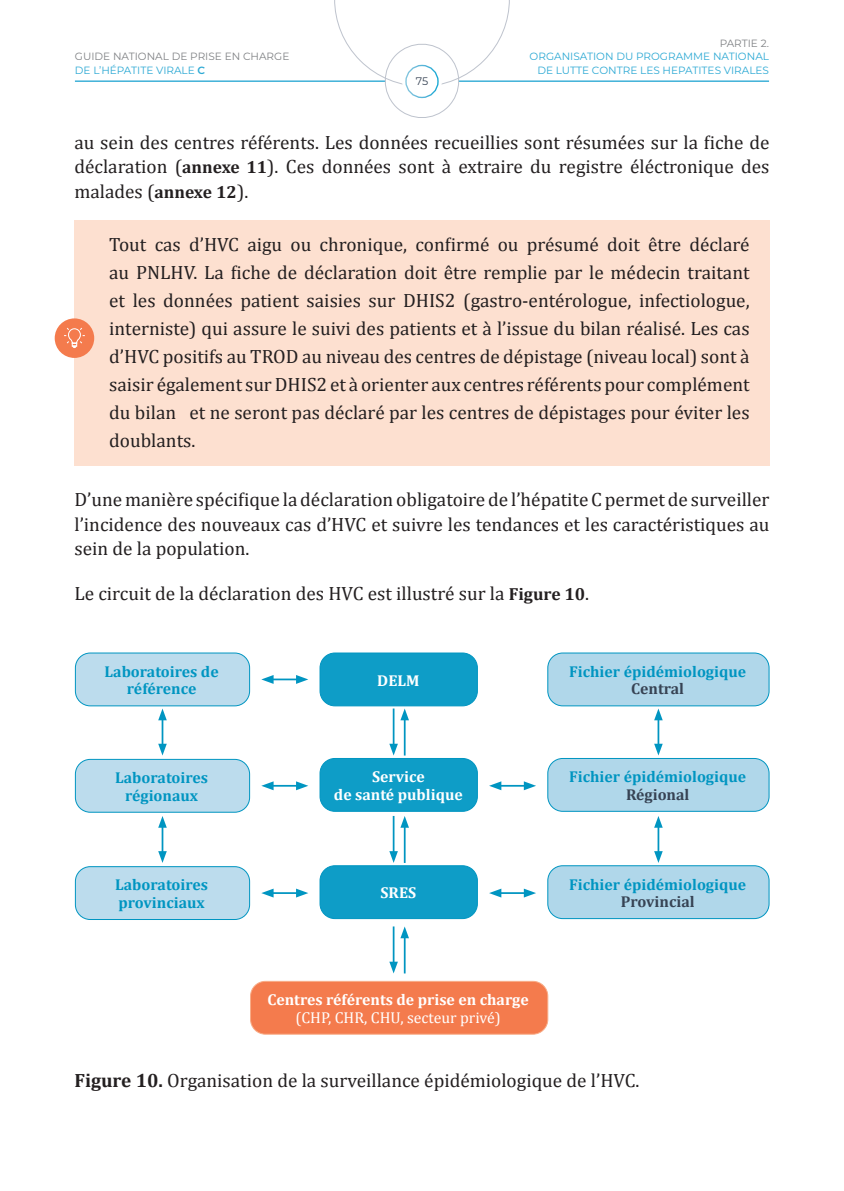
<style>
.page{position:relative;width:844px;height:1191px;background:#fff}
.page>*{position:absolute;margin:0;border:0;box-sizing:border-box;transform-origin:0 0}
.t1{font:19.25px/28px "Cambria";color:#231f20;text-align:justify}
.t2{font:700 15.75px "Cambria";color:#0095c1}
.t3{font:700 15.75px "Cambria";color:#fff}
.t4{font:15.75px "Cambria";color:#fff}
.t5{font:700 15.75px "Cambria";color:#374354}
.t6{font:10.85px "Montserrat";color:#374354}
.t7{font:10.5px/13.5px "Montserrat";color:#2ca9d4;text-align:right}
.t8{font:10.5px/13.5px "Montserrat";color:#808285}
.s1{color:#2ca9d4}
.s2{font-weight:600;color:#2ca9d4}
.s3{font-weight:700;font-size:17.5px}
.s4{font-weight:700}
</style>
<div class="page">
<hr style="left:75px;top:80px;width:693px;height:2px;background:#2ca9d4">
<svg style="left:325px;top:0;width:193px;height:118px"></svg>
<svg style="left:402px;top:61px;width:40px;height:40px"></svg>
<div style="left:406px;top:65px;width:32px;height:32px;background:#fff;border-radius:50%"></div>
<div style="left:405px;top:65px;width:33px;height:33px;border:1px solid #fff;border-radius:50%"></div>
<div style="left:74px;top:221px;width:695px;height:245px;background:#fde0d0"></div>
<div style="left:55px;top:318px;width:39px;height:40px;background:#f47b4d;border-radius:50%"></div>
<svg style="left:64px;top:327px;width:21px;height:21px"></svg>
<div style="left:320px;top:653px;width:157px;height:53px;background:#0e9dc7;border-radius:15px"></div>
<div style="left:319px;top:652px;width:158px;height:54px;border:1px solid #0095c1;border-radius:15px"></div>
<div style="left:547px;top:653px;width:221px;height:53px;background:#b0d7ea;border-radius:15px"></div>
<div style="left:547px;top:652px;width:222px;height:54px;border:1px solid #0095c1;border-radius:15px"></div>
<div style="left:75px;top:653px;width:174px;height:53px;background:#bcdced;border-radius:15px"></div>
<div style="left:75px;top:652px;width:175px;height:54px;border:1px solid #0095c1;border-radius:15px"></div>
<div style="left:75px;top:759px;width:174px;height:53px;background:#bcdced;border-radius:15px"></div>
<div style="left:75px;top:759px;width:175px;height:53px;border:1px solid #0095c1;border-radius:15px"></div>
<div style="left:75px;top:866px;width:174px;height:53px;background:#bcdced;border-radius:15px"></div>
<div style="left:75px;top:866px;width:175px;height:54px;border:1px solid #0095c1;border-radius:15px"></div>
<div style="left:320px;top:758px;width:157px;height:53px;background:#0e9dc7;border-radius:15px"></div>
<div style="left:319px;top:758px;width:158px;height:53px;border:1px solid #0095c1;border-radius:15px"></div>
<div style="left:547px;top:758px;width:221px;height:53px;background:#b0d7ea;border-radius:15px"></div>
<div style="left:547px;top:758px;width:222px;height:53px;border:1px solid #0095c1;border-radius:15px"></div>
<div style="left:320px;top:865px;width:157px;height:53px;background:#0e9dc7;border-radius:15px"></div>
<div style="left:319px;top:865px;width:158px;height:54px;border:1px solid #0095c1;border-radius:15px"></div>
<div style="left:250px;top:981px;width:297px;height:53px;background:#f47b4d;border-radius:15px"></div>
<div style="left:250px;top:981px;width:298px;height:53px;border:1px solid #f8ac87;border-radius:15px"></div>
<div style="left:547px;top:865px;width:221px;height:53px;background:#b0d7ea;border-radius:15px"></div>
<div style="left:547px;top:865px;width:222px;height:54px;border:1px solid #0095c1;border-radius:15px"></div>
<hr style="left:271px;top:678px;width:28px;height:2px;background:#0095c1">
<svg style="left:261px;top:675px;width:12px;height:9px"></svg>
<svg style="left:296px;top:675px;width:12px;height:9px"></svg>
<hr style="left:161px;top:717px;width:2px;height:29px;background:#0095c1">
<svg style="left:158px;top:743px;width:9px;height:12px"></svg>
<svg style="left:158px;top:708px;width:9px;height:12px"></svg>
<hr style="left:657px;top:717px;width:2px;height:29px;background:#0095c1">
<svg style="left:654px;top:743px;width:8px;height:12px"></svg>
<svg style="left:654px;top:708px;width:8px;height:12px"></svg>
<hr style="left:392px;top:708px;width:2px;height:38px;background:#0095c1">
<svg style="left:389px;top:743px;width:9px;height:12px"></svg>
<hr style="left:404px;top:717px;width:1px;height:38px;background:#0095c1">
<svg style="left:400px;top:708px;width:9px;height:12px"></svg>
<hr style="left:392px;top:816px;width:2px;height:38px;background:#0095c1">
<svg style="left:389px;top:851px;width:9px;height:12px"></svg>
<hr style="left:404px;top:825px;width:1px;height:38px;background:#0095c1">
<svg style="left:400px;top:816px;width:9px;height:11px"></svg>
<hr style="left:392px;top:926px;width:2px;height:38px;background:#0095c1">
<svg style="left:389px;top:961px;width:9px;height:12px"></svg>
<hr style="left:404px;top:935px;width:1px;height:38px;background:#0095c1">
<svg style="left:400px;top:926px;width:9px;height:12px"></svg>
<hr style="left:161px;top:825px;width:2px;height:29px;background:#0095c1">
<svg style="left:158px;top:851px;width:9px;height:12px"></svg>
<svg style="left:158px;top:816px;width:9px;height:11px"></svg>
<hr style="left:657px;top:825px;width:2px;height:29px;background:#0095c1">
<svg style="left:654px;top:851px;width:8px;height:12px"></svg>
<svg style="left:654px;top:816px;width:8px;height:11px"></svg>
<svg style="left:489px;top:781px;width:47px;height:9px"></svg>
<hr style="left:498px;top:892px;width:28px;height:2px;background:#0095c1">
<svg style="left:489px;top:888px;width:12px;height:9px"></svg>
<svg style="left:523px;top:888px;width:13px;height:9px"></svg>
<hr style="left:271px;top:892px;width:28px;height:2px;background:#0095c1">
<svg style="left:261px;top:889px;width:12px;height:8px"></svg>
<svg style="left:296px;top:888px;width:12px;height:9px"></svg>
<svg style="left:261px;top:781px;width:47px;height:9px"></svg>
<p class="t8" style="left:75px;top:49px;width:216px">GUIDE NATIONAL DE PRISE EN CHARGE<br><span class="s1">DE L’HÉPATITE VIRALE</span> <span class="s2">C</span></p>
<p class="t6" style="left:415px;top:74px;width:14px">75</p>
<p class="t8" style="left:719px;top:36px;width:51px">PARTIE 2.</p>
<p class="t7" style="left:529px;top:49px;width:241px">ORGANISATION DU PROGRAMME NATIONAL<br>DE LUTTE CONTRE LES HEPATITES VIRALES</p>
<p class="t1" style="left:74px;top:130px;width:696px;line-height:24.5px">au sein des centres référents. Les données recueillies sont résumées sur la fiche de déclaration (<span class="s3">annexe 11</span>). Ces données sont à extraire du registre éléctronique des malades (<span class="s3">annexe 12</span>).</p>
<p class="t1" style="left:109px;top:230px;width:641px">Tout cas d’HVC aigu ou chronique, confirmé ou présumé doit être déclaré au PNLHV. La fiche de déclaration doit être remplie par le médecin traitant et les données patient saisies sur DHIS2 (gastro-entérologue, infectiologue, interniste) qui assure le suivi des patients et à l’issue du bilan réalisé. Les cas d’HVC positifs au TROD au niveau des centres de dépistage (niveau local) sont à saisir également sur DHIS2 et à orienter aux centres référents pour complément du bilan et ne seront pas déclaré par les centres de dépistages pour éviter les doublants.</p>
<p class="t1" style="left:74px;top:487px;width:696px;line-height:24.5px">D’une manière spécifique la déclaration obligatoire de l’hépatite C permet de surveiller l’incidence des nouveaux cas d’HVC et suivre les tendances et les caractéristiques au sein de la population.</p>
<p class="t1" style="left:74px;top:579px;width:516px">Le circuit de la déclaration des HVC est illustré sur la <span class="s3">Figure 10</span>.</p>
<p class="t2" style="left:104px;top:660px;width:116px">Laboratoires de</p>
<p class="t2" style="left:127px;top:678px;width:71px">référence</p>
<p class="t3" style="left:377px;top:669px;width:44px">DELM</p>
<p class="t2" style="left:569px;top:660px;width:178px">Fichier épidémiologique</p>
<p class="t5" style="left:631px;top:678px;width:54px">Central</p>
<p class="t2" style="left:115px;top:766px;width:94px">Laboratoires</p>
<p class="t2" style="left:125px;top:784px;width:75px">régionaux</p>
<p class="t3" style="left:372px;top:765px;width:54px">Service</p>
<p class="t3" style="left:334px;top:783px;width:130px">de santé publique</p>
<p class="t2" style="left:569px;top:765px;width:178px">Fichier épidémiologique</p>
<p class="t5" style="left:625px;top:783px;width:65px">Régional</p>
<p class="t2" style="left:115px;top:874px;width:94px">Laboratoires</p>
<p class="t2" style="left:118px;top:891px;width:88px">provinciaux</p>
<p class="t3" style="left:380px;top:881px;width:37px">SRES</p>
<p class="t2" style="left:569px;top:873px;width:178px">Fichier épidémiologique</p>
<p class="t5" style="left:620px;top:890px;width:75px">Provincial</p>
<p class="t3" style="left:267px;top:988px;width:263px">Centres référents de prise en charge</p>
<p class="t4" style="left:295px;top:1007px;width:207px">(CHP, CHR, CHU, secteur privé)</p>
<p class="t1" style="left:74px;top:1067px;width:566px"><span class="s4">Figure 10.</span> Organisation de la surveillance épidémiologique de l’HVC.</p>
</div>
